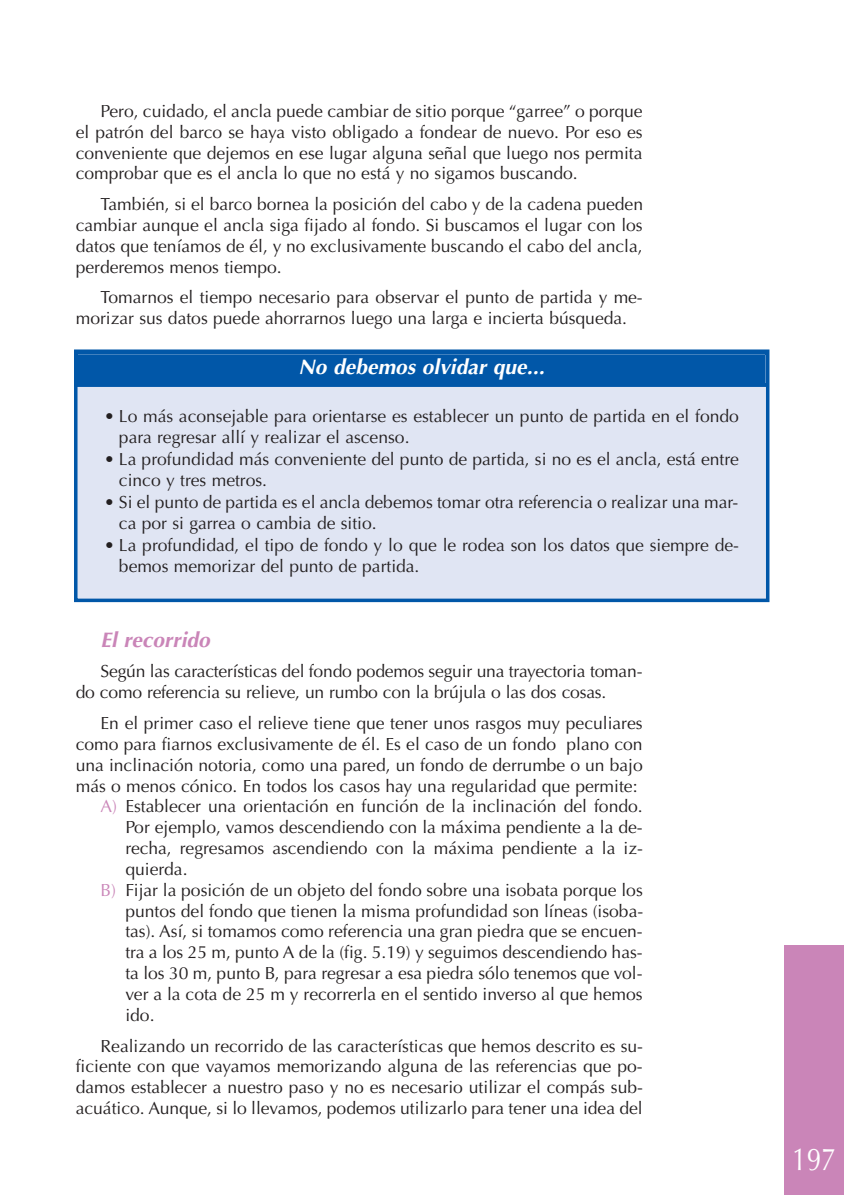
<style>
.page{position:relative;width:844px;height:1195px;background:#fff}
.page>*{position:absolute;margin:0;border:0;box-sizing:border-box;transform-origin:0 0}
.t1{font:31.5px "Optima";color:#fff;scale:.83 1}
.t2{font:italic 700 21px "Optima";color:#fff}
.t3{font:italic 700 21px "Optima";color:#ca85b8}
.t4{font:17.5px/20.8px "Optima";color:#231f20}
.s1{color:#ca85b8}
</style>
<div class="page">
<div style="left:784px;top:945px;width:60px;height:249px;background:#ca85b8"></div>
<div style="left:77px;top:353px;width:689px;height:245px;background:#e0e5f3"></div>
<div style="left:74px;top:349px;width:695px;height:253px;border:4px solid #0157a8"></div>
<div style="left:77px;top:355px;width:688px;height:28px;background:#0157a8"></div>
<div style="left:74px;top:351px;width:694px;height:36px;border:4px solid #0157a8"></div>
<p class="t4" style="left:76px;top:101px;width:568px;text-align:justify;text-indent:25px">Pero, cuidado, el ancla puede cambiar de sitio porque “garree” o porque el patrón del barco se haya visto obligado a fondear de nuevo. Por eso es conveniente que dejemos en ese lugar alguna señal que luego nos permita comprobar que es el ancla lo que no está y no sigamos buscando.</p>
<p class="t4" style="left:76px;top:194px;width:569px;text-align:justify;text-indent:25px">También, si el barco bornea la posición del cabo y de la cadena pueden cambiar aunque el ancla siga fijado al fondo. Si buscamos el lugar con los datos que teníamos de él, y no exclusivamente buscando el cabo del ancla, perderemos menos tiempo.</p>
<p class="t4" style="left:76px;top:287px;width:568px;text-indent:25px">Tomarnos el tiempo necesario para observar el punto de partida y me&shy;morizar sus datos puede ahorrarnos luego una larga e incierta búsqueda.</p>
<p class="t2" style="left:298px;top:355px;width:252px">No debemos olvidar que...</p>
<p class="t4" style="left:119px;top:405px;width:621px;line-height:21.3px;text-indent:-15px">• Lo más aconsejable para orientarse es establecer un punto de partida en el fondo para regresar allí y realizar el ascenso.</p>
<p class="t4" style="left:119px;top:448px;width:621px;line-height:21.3px;text-indent:-15px">• La profundidad más conveniente del punto de partida, si no es el ancla, está entre cinco y tres metros.</p>
<p class="t4" style="left:119px;top:491px;width:620px;line-height:21.3px;text-indent:-15px">• Si el punto de partida es el ancla debemos tomar otra referencia o realizar una mar&shy;ca por si garrea o cambia de sitio.</p>
<p class="t4" style="left:119px;top:534px;width:621px;line-height:21.3px;text-indent:-15px">• La profundidad, el tipo de fondo y lo que le rodea son los datos que siempre de&shy;bemos memorizar del punto de partida.</p>
<p class="t3" style="left:101px;top:627px;width:116px">El recorrido</p>
<p class="t4" style="left:76px;top:661px;width:568px;text-indent:25px">Según las características del fondo podemos seguir una trayectoria toman&shy;do como referencia su relieve, un rumbo con la brújula o las dos cosas.</p>
<p class="t4" style="left:101px;top:713px;width:543px">En el primer caso el relieve tiene que tener unos rasgos muy peculiares</p>
<p class="t4" style="left:76px;top:733px;width:568px">como para fiarnos exclusivamente de él. Es el caso de un fondo plano con</p>
<p class="t4" style="left:76px;top:754px;width:568px">una inclinación notoria, como una pared, un fondo de derrumbe o un bajo</p>
<p class="t4" style="left:76px;top:775px;width:563px">más o menos cónico. En todos los casos hay una regularidad que permite:</p>
<p class="t4" style="left:101px;top:796px;width:543px"><span class="s1">A)</span> Establecer una orientación en función de la inclinación del fondo.</p>
<p class="t4" style="left:125px;top:817px;width:519px">Por ejemplo, vamos descendiendo con la máxima pendiente a la de-</p>
<p class="t4" style="left:125px;top:838px;width:519px">recha, regresamos ascendiendo con la máxima pendiente a la iz-</p>
<p class="t4" style="left:125px;top:858px;width:64px">quierda.</p>
<p class="t4" style="left:101px;top:879px;width:543px"><span class="s1">B)</span> Fijar la posición de un objeto del fondo sobre una isobata porque los</p>
<p class="t4" style="left:125px;top:900px;width:519px">puntos del fondo que tienen la misma profundidad son líneas (isoba-</p>
<p class="t4" style="left:125px;top:921px;width:518px">tas). Así, si tomamos como referencia una gran piedra que se encuen-</p>
<p class="t4" style="left:125px;top:942px;width:519px">tra a los 25 m, punto A de la (fig. 5.19) y seguimos descendiendo has-</p>
<p class="t4" style="left:125px;top:963px;width:518px">ta los 30 m, punto B, para regresar a esa piedra sólo tenemos que vol-</p>
<p class="t4" style="left:125px;top:983px;width:518px">ver a la cota de 25 m y recorrerla en el sentido inverso al que hemos</p>
<p class="t4" style="left:125px;top:1004px;width:31px">ido.</p>
<p class="t4" style="left:76px;top:1035px;width:569px;text-align:justify;text-indent:25px">Realizando un recorrido de las características que hemos descrito es su&shy;ficiente con que vayamos memorizando alguna de las referencias que po&shy;damos establecer a nuestro paso y no es necesario utilizar el compás sub&shy;acuático. Aunque, si lo llevamos, podemos utilizarlo para tener una idea del</p>
<h1 class="t1" style="left:792px;top:1140px;width:54px">197</h1>
</div>
